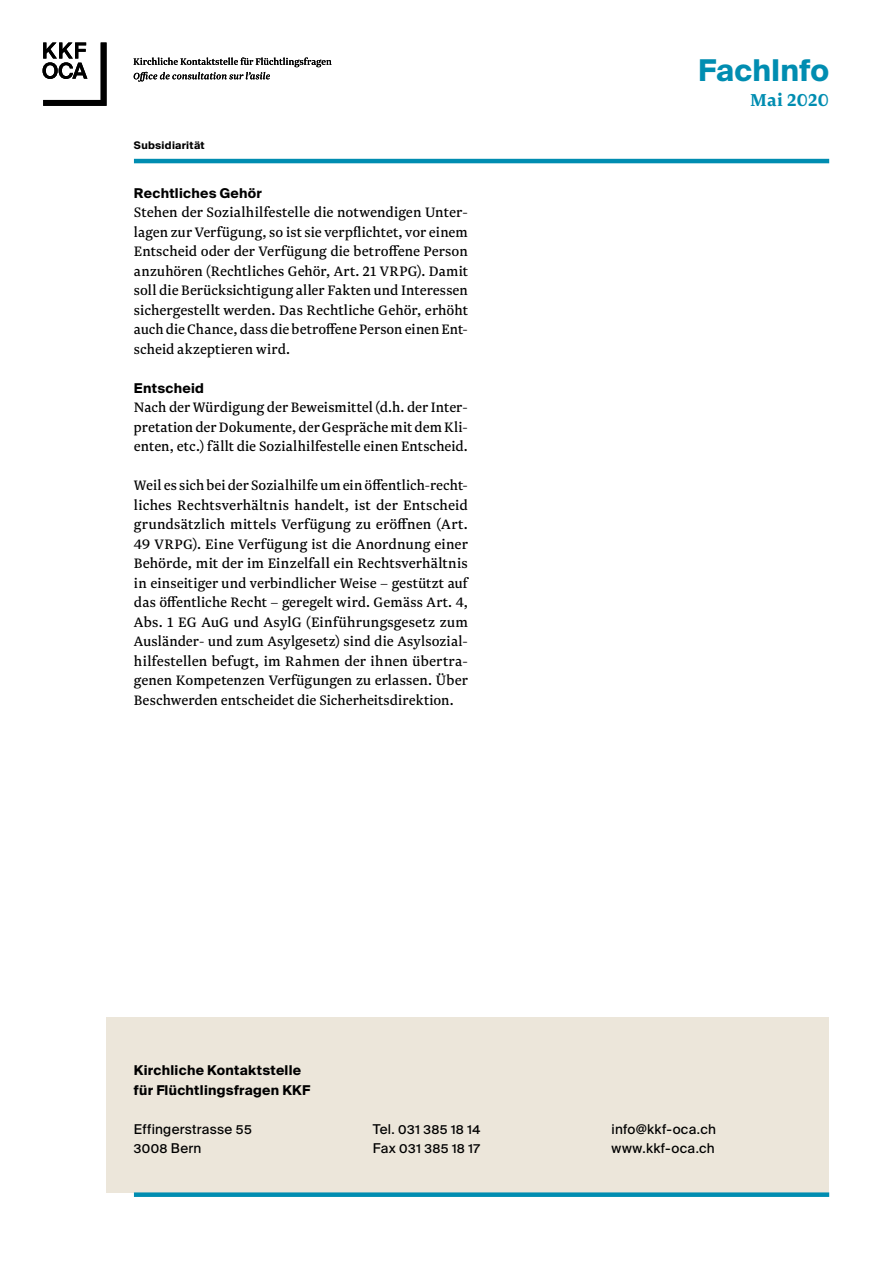
<style>
.page{position:relative;width:893px;height:1263px;background:#fff}
.page>*{position:absolute;margin:0;border:0;box-sizing:border-box;transform-origin:0 0}
.t1{font:700 30px "Suisse Intl";letter-spacing:.005em;color:#008db1}
.t2{font:700 20.25px "Newzald";letter-spacing:-.005em;color:#008db1}
.t3{font:16.05px/19.5px "Newzald";color:#000;text-align:justify}
.t4{font:13.5px/19.5px "Suisse Intl";letter-spacing:.025em;color:#000}
.t5{font:700 13.5px/19.5px "Suisse Intl";letter-spacing:.02em;color:#000}
.t6{font:700 10.5px "Suisse Intl";letter-spacing:.025em;color:#000}
</style>
<div class="page">
<div style="left:107px;top:1017px;width:722px;height:175px;background:#ece6da"></div>
<hr style="left:134px;top:159px;width:695px;height:4px;background:#008db1">
<div style="left:134px;top:1192px;width:695px;height:5px;background:#008db1"></div>
<svg style="left:43px;top:43px;width:64px;height:63px"></svg>
<svg style="left:134px;top:57px;width:198px;height:25px"></svg>
<p class="t6" style="left:134px;top:139px;width:72px">Subsidiarität</p>
<p class="t5" style="left:134px;top:183px;width:130px">Rechtliches Gehör</p>
<p class="t3" style="left:134px;top:202px;width:335px">Stehen der Sozialhilfestelle die notwendigen Unter&shy;lagen zur Verfügung, so ist sie verpflichtet, vor einem Entscheid oder der Verfügung die betroffene Person anzuhören (Rechtliches Gehör, Art. 21 VRPG). Damit soll die Berücksichtigung aller Fakten und Interessen sichergestellt werden. Das Rechtliche Gehör, erhöht auch die Chance, dass die betroffene Person einen Ent&shy;scheid akzeptieren wird.</p>
<p class="t5" style="left:134px;top:378px;width:72px">Entscheid</p>
<p class="t3" style="left:134px;top:397px;width:335px">Nach der Würdigung der Beweismittel (d.h. der Inter&shy;pretation der Dokumente, der Gespräche mit dem Kli&shy;enten, etc.) fällt die Sozialhilfestelle einen Entscheid.</p>
<p class="t3" style="left:134px;top:475px;width:335px">Weil es sich bei der Sozialhilfe um ein öffentlich-recht&shy;liches Rechtsverhältnis handelt, ist der Entscheid grundsätzlich mittels Verfügung zu eröffnen (Art.<br>49 VRPG). Eine Verfügung ist die Anordnung einer Behörde, mit der im Einzelfall ein Rechtsverhältnis in einseitiger und verbindlicher Weise – gestützt auf das öffentliche Recht – geregelt wird. Gemäss Art. 4, Abs. 1 EG AuG und AsylG (Einführungsgesetz zum Ausländer- und zum Asylgesetz) sind die Asylsozial&shy;hilfestellen befugt, im Rahmen der ihnen übertra&shy;genen Kompetenzen Verfügungen zu erlassen. Über Beschwerden entscheidet die Sicherheitsdirektion.</p>
<h1 class="t1" style="left:698px;top:53px;width:132px">FachInfo</h1>
<p class="t2" style="left:750px;top:86px;width:80px">Mai 2020</p>
<p class="t5" style="left:134px;top:1061px;width:178px">Kirchliche Kontaktstelle für Flüchtlingsfragen KKF</p>
<p class="t4" style="left:134px;top:1119px;width:119px">Effingerstrasse 55<br>3008 Bern</p>
<p class="t4" style="left:373px;top:1119px;width:109px">Tel. 031 385 18 14<br>Fax 031 385 18 17</p>
<p class="t4" style="left:612px;top:1119px;width:106px">info@kkf-oca.ch www.kkf-oca.ch</p>
</div>
